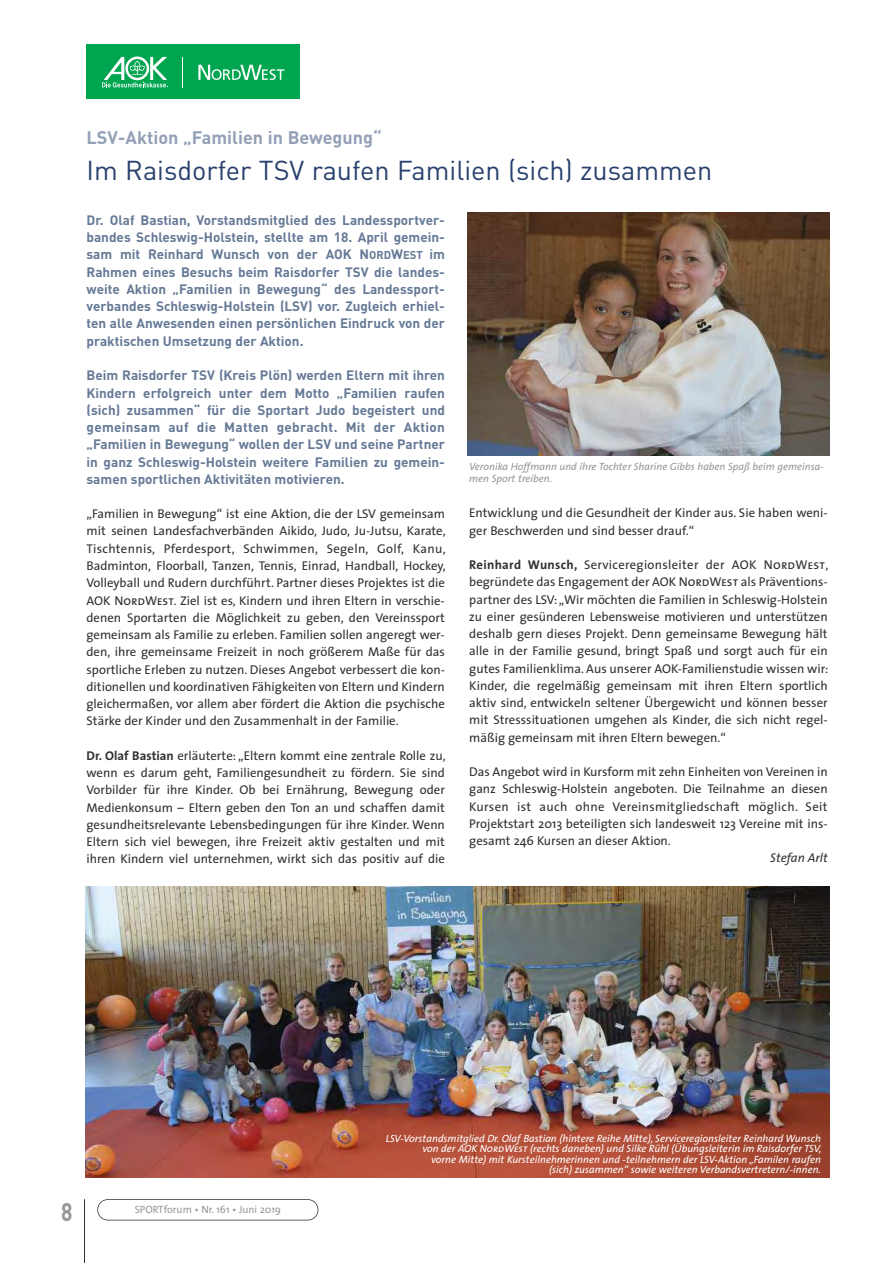
<style>
.page{position:relative;width:893px;height:1263px;background:#fff}
.page>*{position:absolute;margin:0;border:0;box-sizing:border-box;transform-origin:0 0}
.t1{font:27px "DIN";color:#28406d}
.t2{font:700 25.2px "DIN";color:#989798;scale:.83 1}
.t3{font:700 18px "DIN";color:#93a0b6}
.t4{font:700 13.5px/17.2px "DIN";color:#657996;text-align:justify}
.t5{font:12.75px/17.2px "The Sans";color:#302f31;text-align:justify}
.t6{font:italic 12.75px "The Sans";color:#302f31}
.t7{font:italic 10.5px/10.5px "The Sans";color:#fff;text-align:right}
.t8{font:italic 10.5px/12px "The Sans";color:#989798}
.t9{font:10.5px "The Sans";color:#989798}
.s1{font-size:11.25px}
.s2{font-family:"The Sans Caps"}
.s3{font-weight:700}
</style>
<div class="page">
<div style="left:97px;top:1199px;width:221px;height:21px;border:2px solid #302f31;border-radius:11px"></div>
<hr style="left:84px;top:1199px;width:1px;height:64px;background:#302f31">
<img style="left:468px;top:213px;width:361px;height:243px">
<div style="left:87px;top:45px;width:213px;height:54px;background:#00a54f"></div>
<svg style="left:102px;top:57px;width:66px;height:30px"></svg>
<svg style="left:198px;top:65px;width:86px;height:15px"></svg>
<hr style="left:182px;top:57px;width:1px;height:30px;background:#fff">
<img style="left:85px;top:887px;width:744px;height:291px">
<h3 class="t3" style="left:87px;top:127px;width:297px">LSV-Aktion „Familien in Bewegung“</h3>
<h1 class="t1" style="left:87px;top:154px;width:627px">Im Raisdorfer TSV raufen Familien (sich) zusammen</h1>
<p class="t4" style="left:87px;top:212px;width:360px">Dr. Olaf Bastian, Vorstandsmitglied des Landessportver&shy;bandes Schleswig-Holstein, stellte am 18. April gemein&shy;sam mit Reinhard Wunsch von der AOK N<span class="s1">ORD</span>W<span class="s1">EST</span> im Rahmen eines Besuchs beim Raisdorfer TSV die landes&shy;weite Aktion „Familien in Bewegung“ des Landessport&shy;verbandes Schleswig-Holstein (LSV) vor. Zugleich erhiel&shy;ten alle Anwesenden einen persönlichen Eindruck von der praktischen Umsetzung der Aktion.</p>
<p class="t4" style="left:87px;top:367px;width:360px">Beim Raisdorfer TSV (Kreis Plön) werden Eltern mit ihren Kindern erfolgreich unter dem Motto „Familien raufen (sich) zusammen“ für die Sportart Judo begeistert und gemeinsam auf die Matten gebracht. Mit der Aktion „Familien in Bewegung“ wollen der LSV und seine Partner in ganz Schleswig-Holstein weitere Familien zu gemein&shy;samen sportlichen Aktivitäten motivieren.</p>
<p class="t5" style="left:87px;top:506px;width:361px">„Familien in Bewegung“ ist eine Aktion, die der LSV gemeinsam mit seinen Landesfachverbänden Aikido, Judo, Ju-Jutsu, Karate, Tischtennis, Pferdesport, Schwimmen, Segeln, Golf, Kanu, Badminton, Floorball, Tanzen, Tennis, Einrad, Handball, Hockey, Volleyball und Rudern durchführt. Partner dieses Projektes ist die AOK <span class="s2">NordWest</span>. Ziel ist es, Kindern und ihren Eltern in verschie&shy;denen Sportarten die Möglichkeit zu geben, den Vereinssport gemeinsam als Familie zu erleben. Familien sollen angeregt wer&shy;den, ihre gemeinsame Freizeit in noch größerem Maße für das sportliche Erleben zu nutzen. Dieses Angebot verbessert die kon&shy;ditionellen und koordinativen Fähigkeiten von Eltern und Kindern gleichermaßen, vor allem aber fördert die Aktion die psychische Stärke der Kinder und den Zusammenhalt in der Familie.</p>
<p class="t5" style="left:87px;top:748px;width:361px"><span class="s3">Dr. Olaf Bastian</span> erläuterte: „Eltern kommt eine zentrale Rolle zu, wenn es darum geht, Familiengesundheit zu fördern. Sie sind Vorbilder für ihre Kinder. Ob bei Ernährung, Bewegung oder Medienkonsum – Eltern geben den Ton an und schaffen damit gesundheitsrelevante Lebensbedingungen für ihre Kinder. Wenn Eltern sich viel bewegen, ihre Freizeit aktiv gestalten und mit ihren Kindern viel unternehmen, wirkt sich das positiv auf die</p>
<p class="t8" style="left:469px;top:461px;width:356px">Veronika Hoffmann und ihre Tochter Sharine Gibbs haben Spaß beim gemeinsa&shy;men Sport treiben.</p>
<p class="t5" style="left:469px;top:506px;width:360px">Entwicklung und die Gesundheit der Kinder aus. Sie haben weni&shy;ger Beschwerden und sind besser drauf.“</p>
<p class="t5" style="left:469px;top:557px;width:361px"><span class="s3">Reinhard Wunsch,</span> Serviceregionsleiter der AOK <span class="s2">NordWest</span>, begründete das Engagement der AOK <span class="s2">NordWest</span> als Präventions&shy;partner des LSV: „Wir möchten die Familien in Schleswig-Holstein zu einer gesünderen Lebensweise motivieren und unterstützen deshalb gern dieses Projekt. Denn gemeinsame Bewegung hält alle in der Familie gesund, bringt Spaß und sorgt auch für ein gutes Familienklima. Aus unserer AOK-Familienstudie wissen wir:<br>Kinder, die regelmäßig gemeinsam mit ihren Eltern sportlich aktiv sind, entwickeln seltener Übergewicht und können besser mit Stresssituationen umgehen als Kinder, die sich nicht regel&shy;mäßig gemeinsam mit ihren Eltern bewegen.“</p>
<p class="t5" style="left:469px;top:764px;width:360px">Das Angebot wird in Kursform mit zehn Einheiten von Vereinen in ganz Schleswig-Holstein angeboten. Die Teilnahme an diesen Kursen ist auch ohne Vereinsmitgliedschaft möglich. Seit Projektstart 2013 beteiligten sich landesweit 123 Vereine mit ins&shy;gesamt 246 Kursen an dieser Aktion.</p>
<p class="t6" style="left:770px;top:853px;width:59px">Stefan Arlt</p>
<h2 class="t2" style="left:61px;top:1197px;width:15px">8</h2>
<p class="t9" style="left:135px;top:1205px;width:148px">SPORTforum • Nr. 161 • Juni 2019</p>
<p class="t7" style="left:386px;top:1134px;width:437px">LSV-Vorstandsmitglied Dr. Olaf Bastian (hintere Reihe Mitte), Serviceregionsleiter Reinhard Wunsch von der AOK <span class="s2">NordWest</span> (rechts daneben) und Silke Rühl (Übungsleiterin im Raisdorfer TSV,<br>vorne Mitte) mit Kursteilnehmerinnen und -teilnehmern der LSV-Aktion „Familen raufen<br>(sich) zusammen“ sowie weiteren Verbandsvertretern/-innen.</p>
</div>
